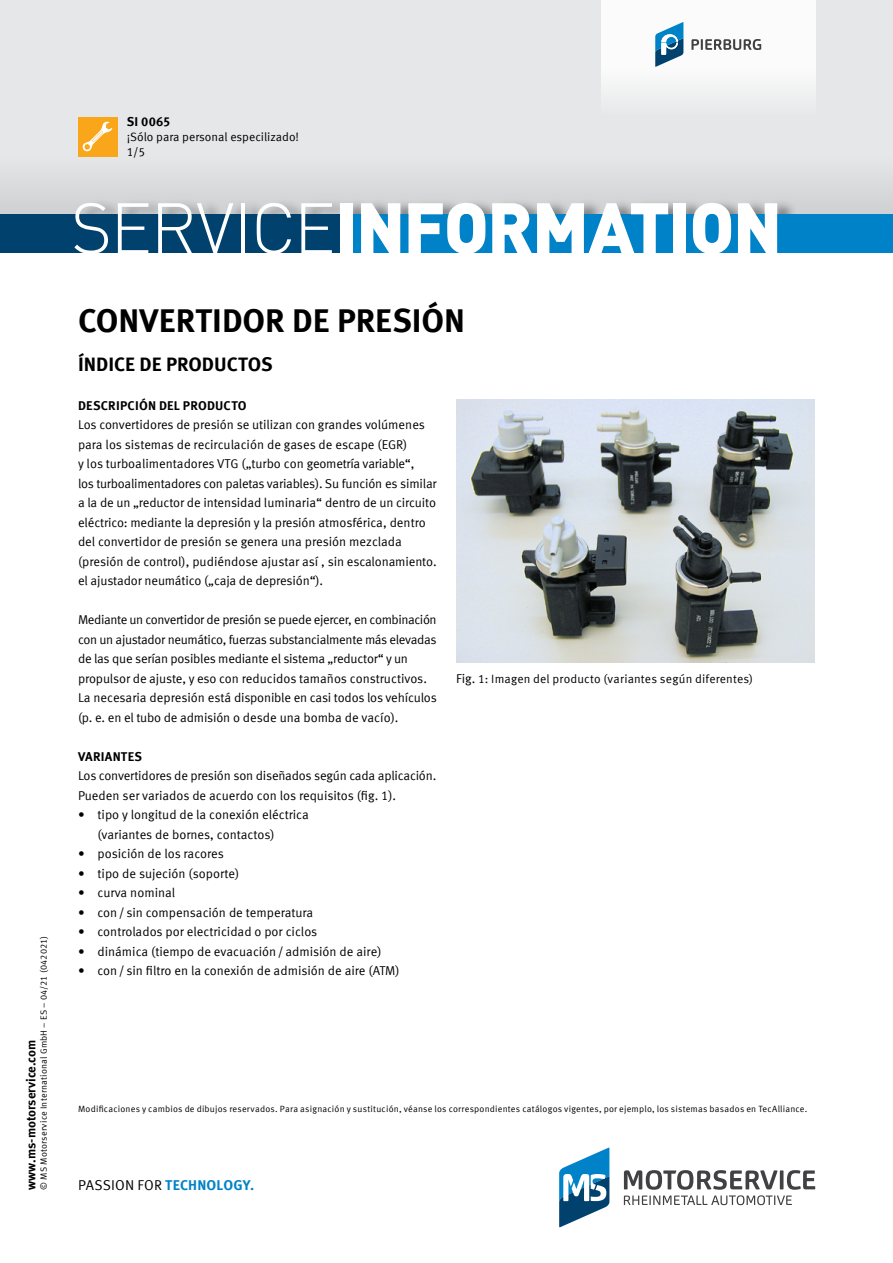
<style>
.page{position:relative;width:893px;height:1263px;background:#fff}
.page>*{position:absolute;margin:0;border:0;box-sizing:border-box;transform-origin:0 0}
.t1{font:900 70.5px "DIN Offc";letter-spacing:-.025em;color:#fff}
.t2{font:700 33px "Meta Offc Pro";color:#000}
.t3{font:700 19.5px "Meta Offc Pro";color:#000}
.t4{font:700 14.25px "Meta Offc Pro";letter-spacing:.01em;color:#0082c8}
.t5{font:12.75px/19.5px "Meta Offc Pro Norm";letter-spacing:-.01em;color:#000}
.t6{font:700 12.75px "Meta Offc Pro";letter-spacing:.015em;color:#000}
.t7{font:12px "Meta Offc Pro Norm";letter-spacing:.005em;color:#000}
.t8{font:9px "Meta Offc Pro Norm";letter-spacing:.02em;color:#000}
.s1{font-weight:300}
.s2{font-size:12.75px}
.s3{font-family:"Meta Offc Pro Norm";font-weight:400;color:#000}
</style>
<div class="page">
<svg style="left:559px;top:1147px;width:50px;height:80px"></svg>
<svg style="left:624px;top:1170px;width:191px;height:35px"></svg>
<div style="left:0;top:0;width:893px;height:224px;background:#e6e7e8"></div>
<div style="left:0;top:156px;width:893px;height:58px;background:#dcdedf"></div>
<div style="left:77px;top:198px;width:720px;height:16px;background:#000;opacity:.4"></div>
<div style="left:0;top:214px;width:893px;height:39px;background:#00416e"></div>
<div style="left:347px;top:214px;width:546px;height:39px;background:#0082c8"></div>
<div style="left:78px;top:117px;width:39px;height:39px;background:#faa61a"></div>
<svg style="left:82px;top:121px;width:30px;height:31px"></svg>
<div style="left:601px;top:0;width:214px;height:117px;background:linear-gradient(to bottom,#fff,#edeeef)"></div>
<svg style="left:691px;top:39px;width:70px;height:11px"></svg>
<svg style="left:655px;top:22px;width:28px;height:45px"></svg>
<img style="left:456px;top:400px;width:359px;height:263px">
<p class="t8" style="left:37px;top:1189px;width:255px;rotate:-90deg">© MS Motorservice International GmbH – ES – 04/21 (042021)</p>
<p class="t6" style="left:21px;top:1189px;width:151px;rotate:-90deg">www.ms-motorservice.com</p>
<p class="t6" style="left:127px;top:111px;width:45px">SI 0065</p>
<p class="t7" style="left:127px;top:128px;width:174px">¡Sólo para personal especilizado!</p>
<p class="t7" style="left:127px;top:143px;width:20px">1/5</p>
<h1 class="t1" style="left:71px;top:181px;width:713px"><span class="s1">SERVICE</span>INFORMATION</h1>
<h2 class="t2" style="left:78px;top:294px;width:389px">CONVERTIDOR DE PRESIÓN</h2>
<h3 class="t3" style="left:78px;top:348px;width:196px">ÍNDICE DE PRODUCTOS</h3>
<p class="t6" style="left:78px;top:395px;width:170px">DESCRIPCIÓN DEL PRODUCTO</p>
<p class="t5" style="left:78px;top:414px;width:360px">Los convertidores de presión se utilizan con grandes volúmenes para los sistemas de recirculación de gases de escape (EGR)<br>y los turboalimentadores VTG („turbo con geometría variable“,<br>los turboalimentadores con paletas variables). Su función es similar a la de un „reductor de intensidad luminaria“ dentro de un circuito eléctrico: mediante la depresión y la presión atmosférica, dentro del convertidor de presión se genera una presión mezclada (presión de control), pudiéndose ajustar así , sin escalonamiento. el ajustador neumático („caja de depresión“).</p>
<p class="t5" style="left:78px;top:609px;width:360px">Mediante un convertidor de presión se puede ejercer, en combinación con un ajustador neumático, fuerzas substancialmente más elevadas de las que serían posibles mediante el sistema „reductor“ y un propulsor de ajuste, y eso con reducidos tamaños constructivos.<br>La necesaria depresión está disponible en casi todos los vehículos (p. e. en el tubo de admisión o desde una bomba de vacío).</p>
<p class="t6" style="left:78px;top:746px;width:66px">VARIANTES</p>
<p class="t5" style="left:78px;top:765px;width:360px">Los convertidores de presión son diseñados según cada aplicación.<br>Pueden ser variados de acuerdo con los requisitos (fig. 1).</p>
<p class="t5" style="left:97px;top:804px;width:213px;text-indent:-19px">• tipo y longitud de la conexión eléctrica (variantes de bornes, contactos)</p>
<p class="t5" style="left:78px;top:843px;width:147px">• posición de los racores</p>
<p class="t5" style="left:78px;top:862px;width:163px">• tipo de sujeción (soporte)</p>
<p class="t5" style="left:78px;top:882px;width:99px">• curva nominal</p>
<p class="t5" style="left:78px;top:901px;width:237px">• con/ sin compensación de temperatura</p>
<p class="t5" style="left:78px;top:921px;width:241px">• controlados por electricidad o por ciclos</p>
<p class="t5" style="left:78px;top:940px;width:305px">• dinámica (tiempo de evacuación/admisión de aire)</p>
<p class="t5" style="left:78px;top:960px;width:323px">• con/ sin filtro en la conexión de admisión de aire (ATM)</p>
<p class="t7" style="left:456px;top:669px;width:298px"><span class="s2">Fig.</span> 1: Imagen del producto (variantes según diferentes)</p>
<p class="t8" style="left:78px;top:1102px;width:731px">Modificaciones y cambios de dibujos reservados. Para asignación y sustitución, véanse los correspondientes catálogos vigentes, por ejemplo, los sistemas basados en TecAlliance.</p>
<p class="t4" style="left:78px;top:1173px;width:178px"><span class="s3">PASSION FOR</span> TECHNOLOGY.</p>
</div>
